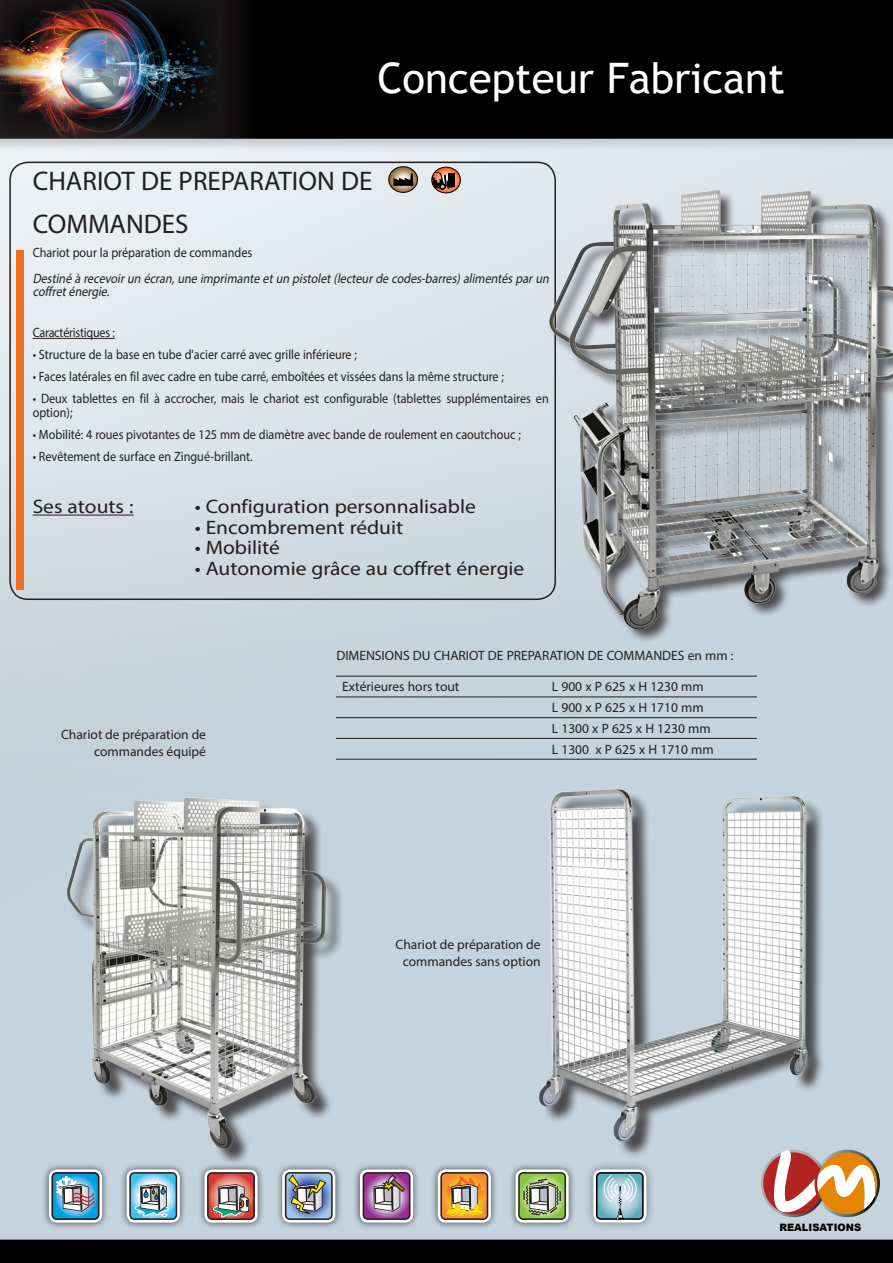
<style>
.page{position:relative;width:893px;height:1263px;background:#fff}
.page>*{position:absolute;margin:0;border:0;box-sizing:border-box;transform-origin:0 0}
.t1{font:42px "Myriad Pro";color:#fff}
.t2{font:42px "Trebuchet MS";color:#fff}
.Normal_e{font:27px/43.2px "Myriad Pro";color:#231f20}
.Normal_e-2{font:19.5px "Myriad Pro";color:#231f20;scale:1.1 1}
.Normal_e-3{font:13.5px/13.5px "Myriad Pro";color:#231f20;scale:.9 1}
.Normal_e-4{font:13.5px/16.2px "Myriad Pro";color:#231f20;text-align:right}
.Normal_e-5{font:italic 13.5px/13.5px "Myriad Pro";color:#231f20;scale:.9 1}
.Normal_e-6{font:13.5px "Myriad Pro";letter-spacing:-.02em;color:#231f20;scale:.9 1}
.t3{font:900 10.2px "Arial";color:#000}
</style>
<div class="page">
<img style="left:0;top:0;width:154px;height:138px">
<div style="left:0;top:138px;width:893px;height:1125px;background:linear-gradient(to bottom,#e0e7eb,#bacbd7)"></div>
<div style="left:0;top:1239px;width:893px;height:24px;background:#000"></div>
<svg style="left:154px;top:0;width:739px;height:138px;background:#020202"></svg>
<img style="left:522px;top:759px;width:305px;height:397px">
<div style="left:42px;top:1162px;width:67px;height:67px;background:#231f20;opacity:.75"></div>
<div style="left:49px;top:1169px;width:53px;height:53px;background:#fff;border-radius:8px"></div>
<svg style="left:51px;top:1171px;width:49px;height:50px;background:#669cb9"></svg>
<div style="left:119px;top:1162px;width:68px;height:67px;background:#231f20;opacity:.75"></div>
<div style="left:127px;top:1169px;width:53px;height:53px;background:#fff;border-radius:8px"></div>
<svg style="left:127px;top:1171px;width:51px;height:50px;background:#86b2c3"></svg>
<div style="left:275px;top:1162px;width:67px;height:67px;background:#231f20;opacity:.75"></div>
<div style="left:282px;top:1169px;width:53px;height:53px;background:#fff;border-radius:8px"></div>
<svg style="left:284px;top:1171px;width:49px;height:50px;background:#8a98a2"></svg>
<div style="left:353px;top:1162px;width:67px;height:67px;background:#231f20;opacity:.75"></div>
<div style="left:360px;top:1169px;width:53px;height:53px;background:#fff;border-radius:8px"></div>
<svg style="left:362px;top:1171px;width:49px;height:50px;background:#9c7397"></svg>
<div style="left:430px;top:1162px;width:68px;height:67px;background:#231f20;opacity:.75"></div>
<div style="left:438px;top:1169px;width:53px;height:53px;background:#fff;border-radius:8px"></div>
<svg style="left:440px;top:1171px;width:49px;height:50px;background:#cb9854"></svg>
<div style="left:508px;top:1162px;width:68px;height:67px;background:#231f20;opacity:.75"></div>
<div style="left:515px;top:1169px;width:54px;height:53px;background:#fff;border-radius:8px"></div>
<svg style="left:517px;top:1171px;width:50px;height:50px;background:#93a877"></svg>
<div style="left:584px;top:1160px;width:72px;height:72px;background:#231f20;opacity:.5"></div>
<div style="left:593px;top:1169px;width:53px;height:53px;background:#fff;border-radius:8px"></div>
<svg style="left:595px;top:1171px;width:49px;height:49px;background:#8db3bb"></svg>
<hr style="left:33px;top:338px;width:82px;height:1px;background:#231f20">
<hr style="left:33px;top:514px;width:101px;height:1px;background:#231f20">
<div style="left:16px;top:250px;width:8px;height:339px;background:#f36e21"></div>
<div style="left:197px;top:1162px;width:68px;height:67px;background:#231f20;opacity:.75"></div>
<div style="left:204px;top:1169px;width:54px;height:54px;background:#fff;border-radius:8px"></div>
<svg style="left:204px;top:1171px;width:52px;height:50px"></svg>
<div style="left:388px;top:166px;width:30px;height:27px;border:1px solid #000;border-radius:50%"></div>
<svg style="left:389px;top:167px;width:28px;height:25px"></svg>
<div style="left:431px;top:167px;width:30px;height:26px;border:1px solid #000;border-radius:50%"></div>
<svg style="left:432px;top:167px;width:28px;height:26px"></svg>
<hr style="left:336px;top:676px;width:421px;height:1px;background:#231f20">
<hr style="left:336px;top:697px;width:421px;height:1px;background:#231f20">
<hr style="left:336px;top:717px;width:421px;height:1px;background:#231f20">
<hr style="left:336px;top:738px;width:421px;height:1px;background:#231f20">
<hr style="left:336px;top:759px;width:421px;height:1px;background:#231f20">
<div style="left:70px;top:799px;width:274px;height:367px;background:#231f20;opacity:.75"></div>
<img style="left:46px;top:783px;width:305px;height:371px">
<svg style="left:761px;top:1150px;width:119px;height:67px"></svg>
<div style="left:550px;top:190px;width:343px;height:454px;background:#231f20;opacity:.75"></div>
<img style="left:546px;top:172px;width:347px;height:457px">
<h1 class="t1" style="left:349px;top:47px;width:378px">Concepteur Fabricant</h1>
<p class="t2" style="left:377px;top:53px;width:409px">Concepteur Fabricant</p>
<p class="Normal_e" style="left:33px;top:159px;width:341px">CHARIOT DE PREPARATION DE<br>COMMANDES</p>
<p class="Normal_e-3" style="left:33px;top:245px;width:245px">Chariot pour la préparation de commandes</p>
<p class="Normal_e-5" style="left:33px;top:271px;width:578px">Destiné à recevoirun écran,une imprimante etun pistolet(lecteurde codes-barres)alimentésparun coffreténergie.</p>
<p class="Normal_e-6" style="left:33px;top:324px;width:93px">Caractéristiques :</p>
<p class="Normal_e-3" style="left:33px;top:348px;width:362px">• Structure de la base en tube d'acier carré avec grille inférieure ;</p>
<p class="Normal_e-3" style="left:33px;top:370px;width:525px">• Faces latérales en fil avec cadre en tube carré, emboîtées et vissées dans la même structure ;</p>
<p class="Normal_e-3" style="left:33px;top:392px;width:575px">• Deux tablettes en fil à accrocher, mais le chariot est configurable (tablettes supplémentaires en option);</p>
<p class="Normal_e-3" style="left:33px;top:427px;width:544px">• Mobilité: 4 roues pivotantes de 125 mm de diamètre avec bande de roulement en caoutchouc ;</p>
<p class="Normal_e-3" style="left:33px;top:449px;width:246px">• Revêtement de surface en Zingué-brillant.</p>
<p class="Normal_e-2" style="left:33px;top:494px;width:93px">Ses atouts :</p>
<p class="Normal_e-2" style="left:195px;top:494px;width:257px">• Configuration personnalisable</p>
<p class="Normal_e-2" style="left:195px;top:515px;width:191px">• Encombrement réduit</p>
<p class="Normal_e-2" style="left:195px;top:535px;width:79px">• Mobilité</p>
<p class="Normal_e-2" style="left:195px;top:556px;width:301px">• Autonomie grâce au coffret énergie</p>
<p class="Normal_e-4" style="left:61px;top:726px;width:146px">Chariot de préparation de commandes équipé</p>
<p class="Normal_e-4" style="left:336px;top:647px;width:399px">DIMENSIONS DU CHARIOT DE PREPARATION DE COMMANDES en mm :</p>
<p class="Normal_e-4" style="left:342px;top:678px;width:119px">Extérieures hors tout</p>
<p class="Normal_e-4" style="left:552px;top:678px;width:153px">L 900 x P 625 x H 1230 mm</p>
<p class="Normal_e-4" style="left:552px;top:699px;width:153px">L 900 x P 625 x H 1710 mm</p>
<p class="Normal_e-4" style="left:552px;top:720px;width:160px">L 1300 x P 625 x H 1230 mm</p>
<p class="Normal_e-4" style="left:552px;top:741px;width:163px">L 1300 x P 625 x H 1710 mm</p>
<p class="Normal_e-4" style="left:396px;top:936px;width:146px;text-align:center">Chariot de préparation de commandes sans option</p>
<p class="t3" style="left:779px;top:1221px;width:83px">REALISATIONS</p>
</div>
